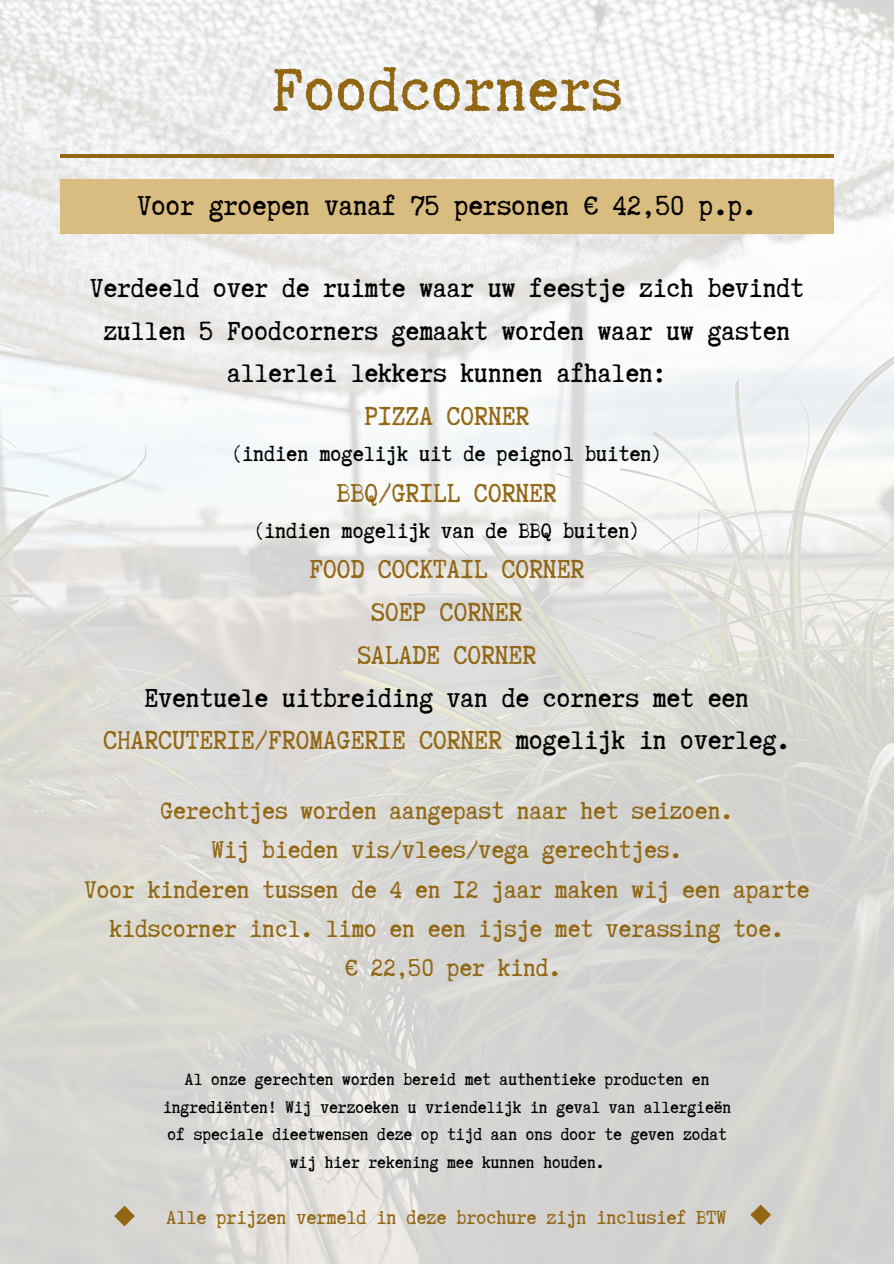
<style>
.page{position:relative;width:894px;height:1264px;background:#fff}
.page>*{position:absolute;margin:0;border:0;box-sizing:border-box;transform-origin:0 0}
.t1{font:71.7px "Truetypewriter Polygl OTT";color:#926714}
.t2{font:32.4px "Truetypewriter Polygl OTT";color:#000}
.t3{font:30.9px/42.8px "Truetypewriter Polygl OTT";color:#926714;text-align:center}
.t4{font:30.9px/42.8px "Truetypewriter Polygl OTT";color:#000;text-align:center}
.t5{font:28.65px/39.3px "Truetypewriter Polygl OTT";color:#926714;text-align:center}
.t6{font:24.9px "Truetypewriter Polygl OTT";color:#000}
.t7{font:22.5px "Truetypewriter Polygl OTT";color:#926714}
.t8{font:19.65px/27.5px "Truetypewriter Polygl OTT";color:#000;text-align:center}
.s1{color:#926714}
.s2{color:#000}
</style>
<div class="page">
<img style="left:0;top:0;width:893px;height:1263px">
<hr style="left:60px;top:154px;width:773px;height:4px;background:#926714">
<div style="left:60px;top:180px;width:773px;height:54px;background:#d9bc80"></div>
<svg style="left:114px;top:1205px;width:21px;height:21px"></svg>
<svg style="left:750px;top:1204px;width:20px;height:21px"></svg>
<p class="t1" style="left:272px;top:53px;width:352px">Foodcorners</p>
<h3 class="t2" style="left:137px;top:189px;width:620px">Voor groepen vanaf 75 personen € 42,50 p.p.</h3>
<h2 class="t4" style="left:90px;top:266px;width:715px">Verdeeld over de ruimte waar uw feestje zich bevindt zullen 5 Foodcorners gemaakt worden waar uw gasten allerlei lekkers kunnen afhalen:<br><span class="s1">PIZZA CORNER</span></h2>
<h2 class="t6" style="left:231px;top:441px;width:433px">(indien mogelijk uit de peignol buiten)</h2>
<h2 class="t3" style="left:337px;top:471px;width:221px">BBQ/GRILL CORNER</h2>
<h2 class="t6" style="left:253px;top:517px;width:389px">(indien mogelijk van de BBQ buiten)</h2>
<h2 class="t3" style="left:103px;top:548px;width:688px">FOOD COCKTAIL CORNER<br>SOEP CORNER<br>SALADE CORNER<br><span class="s2">Eventuele uitbreiding van de corners met een<br></span>CHARCUTERIE/FROMAGERIE CORNER <span class="s2">mogelijk in overleg.</span></h2>
<p class="t5" style="left:84px;top:790px;width:726px">Gerechtjes worden aangepast naar het seizoen.<br>Wij bieden vis/vlees/vega gerechtjes.<br>Voor kinderen tussen de 4 en 12 jaar maken wij een aparte kidscorner incl. limo en een ijsje met verassing toe.<br>€ 22,50 per kind.</p>
<h2 class="t8" style="left:163px;top:1065px;width:569px">Al onze gerechten worden bereid met authentieke producten en ingrediënten! Wij verzoeken u vriendelijk in geval van allergieën of speciale dieetwensen deze op tijd aan ons door te geven zodat wij hier rekening mee kunnen houden.</h2>
<p class="t7" style="left:167px;top:1205px;width:561px">Alle prijzen vermeld in deze brochure zijn inclusief BTW</p>
</div>
